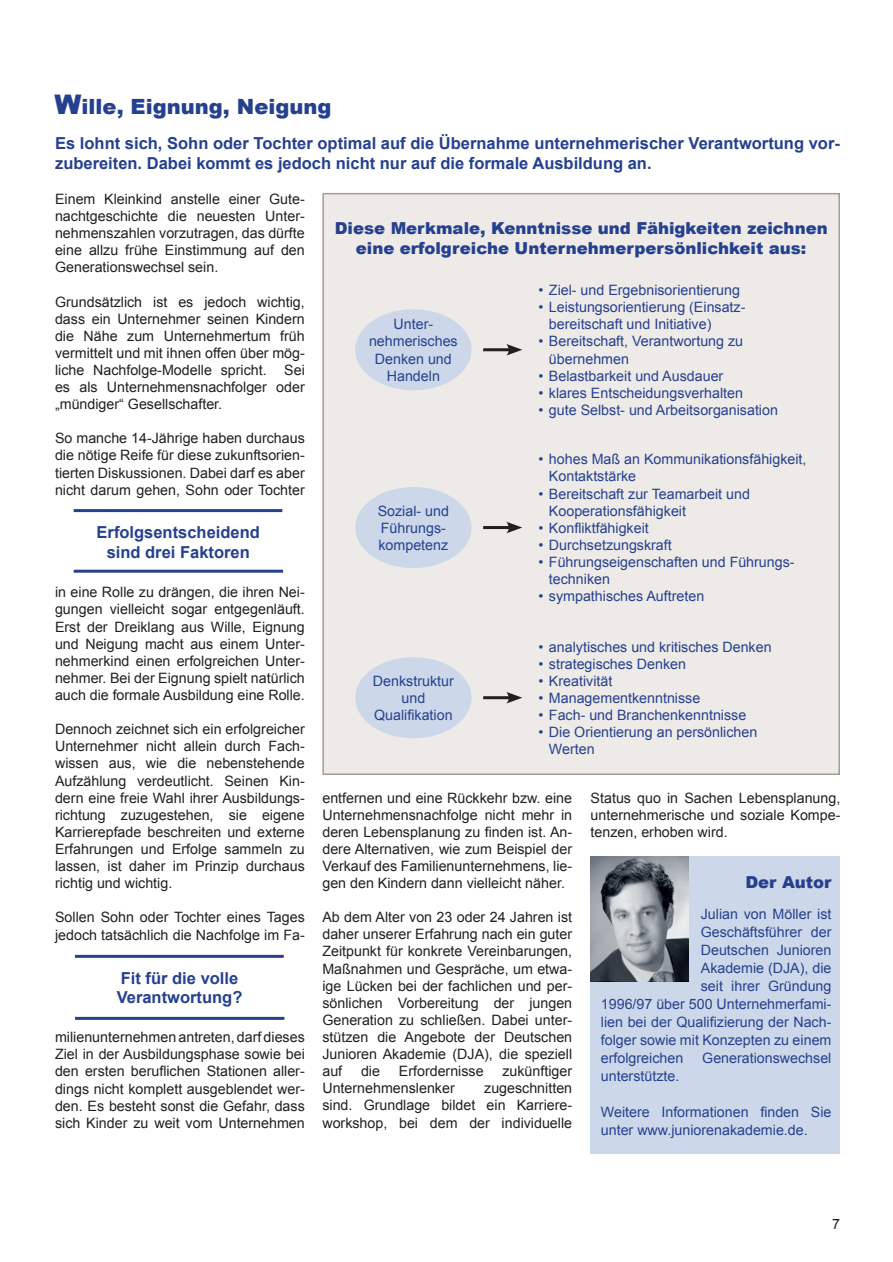
<style>
.page{position:relative;width:893px;height:1262px;background:#fff}
.page>*{position:absolute;margin:0;border:0;box-sizing:border-box;transform-origin:0 0}
.t1{font:900 21px "Arial";color:#25408f}
.t2{font:700 16.5px/19.8px "Arial";color:#25408f}
.t3{font:900 16.5px/19.8px "Arial";color:#25408f;text-align:center}
.t4{font:14.25px/17.1px "Arial";color:#231f20;text-align:justify}
.t5{font:14.25px/17.1px "Arial";color:#25408f}
.s1{font-size:27px}
</style>
<div class="page">
<hr style="left:74px;top:509px;width:208px;height:3px;background:#25408f">
<hr style="left:74px;top:569px;width:209px;height:3px;background:#25408f">
<hr style="left:75px;top:954px;width:209px;height:3px;background:#25408f">
<hr style="left:75px;top:1016px;width:209px;height:3px;background:#25408f">
<div style="left:590px;top:856px;width:250px;height:297px;background:#ccd8e9"></div>
<img style="left:590px;top:856px;width:98px;height:125px">
<div style="left:323px;top:194px;width:516px;height:580px;background:#edeae7"></div>
<div style="left:322px;top:193px;width:518px;height:582px;border:2px solid #a49e90"></div>
<hr style="left:483px;top:526px;width:29px;height:3px;background:#231f20">
<svg style="left:506px;top:521px;width:16px;height:12px"></svg>
<div style="left:356px;top:488px;width:114px;height:79px;background:#ccd8e9;border-radius:50%"></div>
<div style="left:355px;top:487px;width:116px;height:81px;border:2px solid #ccd8e9;border-radius:50%"></div>
<hr style="left:483px;top:696px;width:29px;height:3px;background:#231f20">
<svg style="left:506px;top:692px;width:16px;height:11px"></svg>
<div style="left:356px;top:658px;width:114px;height:79px;background:#ccd8e9;border-radius:50%"></div>
<div style="left:355px;top:657px;width:116px;height:81px;border:2px solid #ccd8e9;border-radius:50%"></div>
<hr style="left:483px;top:348px;width:29px;height:3px;background:#231f20">
<svg style="left:506px;top:344px;width:16px;height:11px"></svg>
<div style="left:356px;top:310px;width:114px;height:79px;background:#ccd8e9;border-radius:50%"></div>
<div style="left:355px;top:309px;width:116px;height:81px;border:2px solid #ccd8e9;border-radius:50%"></div>
<h1 class="t1" style="left:55px;top:94px;width:278px"><span class="s1">W</span>ille, Eignung, Neigung</h1>
<p class="t2" style="left:55px;top:133px;width:786px">Es lohnt sich, Sohn oder Tochter optimal auf die Übernahme unternehmerischer Verantwortung vor&shy;zubereiten. Dabei kommt es jedoch nicht nur auf die formale Ausbildung an.</p>
<p class="t4" style="left:55px;top:190px;width:251px">Einem Kleinkind anstelle einer Gute&shy;nachtgeschichte die neuesten Unter&shy;nehmenszahlen vorzutragen, das dürfte eine allzu frühe Einstimmung auf den Generationswechsel sein.</p>
<p class="t4" style="left:55px;top:293px;width:251px">Grundsätzlich ist es jedoch wichtig, dass ein Unternehmer seinen Kindern die Nähe zum Unternehmertum früh vermittelt und mit ihnen offen über mög&shy;liche Nachfolge-Modelle spricht. Sei es als Unternehmensnachfolger oder „mündiger“ Gesellschafter.</p>
<p class="t4" style="left:55px;top:430px;width:251px">So manche 14-Jährige haben durchaus die nötige Reife für diese zukunftsorien&shy;tierten Diskussionen. Dabei darf es aber nicht darum gehen, Sohn oder Tochter</p>
<p class="t2" style="left:97px;top:522px;width:165px;text-align:center">Erfolgsentscheidend sind drei Faktoren</p>
<p class="t4" style="left:55px;top:583px;width:251px">in eine Rolle zu drängen, die ihren Nei&shy;gungen vielleicht sogar entgegenläuft.<br>Erst der Dreiklang aus Wille, Eignung und Neigung macht aus einem Unter&shy;nehmerkind einen erfolgreichen Unter&shy;nehmer. Bei der Eignung spielt natürlich auch die formale Ausbildung eine Rolle.</p>
<p class="t4" style="left:55px;top:720px;width:251px">Dennoch zeichnet sich ein erfolgreicher Unternehmer nicht allein durch Fach&shy;wissen aus, wie die nebenstehende Aufzählung verdeutlicht. Seinen Kin&shy;dern eine freie Wahl ihrer Ausbildungs&shy;richtung zuzugestehen, sie eigene Karrierepfade beschreiten und externe Erfahrungen und Erfolge sammeln zu lassen, ist daher im Prinzip durchaus richtig und wichtig.</p>
<p class="t4" style="left:55px;top:908px;width:251px">Sollen Sohn oder Tochter eines Tages jedoch tatsächlich die Nachfolge im Fa-</p>
<p class="t2" style="left:117px;top:967px;width:127px">Fit für die volle<br>Verantwortung?</p>
<p class="t4" style="left:55px;top:1028px;width:251px">milienunternehmen antreten, darf dieses Ziel in der Ausbildungsphase sowie bei den ersten beruflichen Stationen aller&shy;dings nicht komplett ausgeblendet wer&shy;den. Es besteht sonst die Gefahr, dass sich Kinder zu weit vom Unternehmen</p>
<p class="t3" style="left:335px;top:218px;width:494px">Diese Merkmale, Kenntnisse und Fähigkeiten zeichnen eine erfolgreiche Unternehmerpersönlichkeit aus:</p>
<p class="t5" style="left:369px;top:316px;width:90px;text-align:center">Unter&shy;nehmerisches<br>Denken und<br>Handeln</p>
<p class="t5" style="left:378px;top:502px;width:73px">Sozial- und<br>Führungs&shy;kompetenz</p>
<p class="t5" style="left:373px;top:672px;width:82px;text-align:center">Denkstruktur und<br>Qualifikation</p>
<p class="t5" style="left:538px;top:281px;width:203px">• Ziel- und Ergebnisorientierung</p>
<p class="t5" style="left:549px;top:298px;width:198px;text-indent:-11px">• Leistungsorientierung (Einsatz&shy;bereitschaft und Initiative)</p>
<p class="t5" style="left:549px;top:333px;width:196px;text-indent:-11px">• Bereitschaft, Verantwortung zu übernehmen</p>
<p class="t5" style="left:538px;top:367px;width:186px">• Belastbarkeit und Ausdauer</p>
<p class="t5" style="left:538px;top:384px;width:206px">• klares Entscheidungsverhalten</p>
<p class="t5" style="left:538px;top:401px;width:241px">• gute Selbst- und Arbeitsorganisation</p>
<p class="t5" style="left:549px;top:451px;width:259px;text-indent:-11px">• hohes Maß an Kommunikationsfähigkeit,<br>Kontaktstärke</p>
<p class="t5" style="left:549px;top:485px;width:202px;text-indent:-11px">• Bereitschaft zur Teamarbeit und<br>Kooperationsfähigkeit</p>
<p class="t5" style="left:538px;top:519px;width:112px">• Konfliktfähigkeit</p>
<p class="t5" style="left:538px;top:536px;width:135px">• Durchsetzungskraft</p>
<p class="t5" style="left:549px;top:553px;width:247px;text-indent:-11px">• Führungseigenschaften und Führungs&shy;techniken</p>
<p class="t5" style="left:538px;top:587px;width:167px">• sympathisches Auftreten</p>
<p class="t5" style="left:538px;top:638px;width:235px">• analytisches und kritisches Denken</p>
<p class="t5" style="left:538px;top:655px;width:149px">• strategisches Denken</p>
<p class="t5" style="left:538px;top:672px;width:75px">• Kreativität</p>
<p class="t5" style="left:538px;top:689px;width:163px">• Managementkenntnisse</p>
<p class="t5" style="left:538px;top:706px;width:209px">• Fach- und Branchenkenntnisse</p>
<p class="t5" style="left:549px;top:723px;width:210px;text-indent:-11px">• Die Orientierung an persönlichen<br>Werten</p>
<p class="t4" style="left:322px;top:789px;width:251px">entfernen und eine Rückkehr bzw. eine Unternehmensnachfolge nicht mehr in deren Lebensplanung zu finden ist. An&shy;dere Alternativen, wie zum Beispiel der Verkauf des Familienunternehmens, lie&shy;gen den Kindern dann vielleicht näher.</p>
<p class="t4" style="left:322px;top:908px;width:251px">Ab dem Alter von 23 oder 24 Jahren ist daher unserer Erfahrung nach ein guter Zeitpunkt für konkrete Vereinbarungen, Maßnahmen und Gespräche, um etwa&shy;ige Lücken bei der fachlichen und per&shy;sönlichen Vorbereitung der jungen Generation zu schließen. Dabei unter&shy;stützen die Angebote der Deutschen Junioren Akademie (DJA), die speziell auf</p>
<p class="t4" style="left:361px;top:1062px;width:21px">die</p>
<p class="t4" style="left:399px;top:1062px;width:86px">Erfordernisse</p>
<p class="t4" style="left:502px;top:1062px;width:71px">zukünftiger</p>
<p class="t4" style="left:322px;top:1079px;width:134px">Unternehmenslenker</p>
<p class="t4" style="left:322px;top:1079px;width:251px;text-indent:162px">zugeschnitten sind. Grundlage bildet ein Karriere&shy;workshop, bei dem der individuelle</p>
<p class="t4" style="left:590px;top:789px;width:251px">Status quo in Sachen Lebensplanung, unternehmerische und soziale Kompe&shy;tenzen, erhoben wird.</p>
<p class="t3" style="left:745px;top:871px;width:87px">Der Autor</p>
<p class="t5" style="left:700px;top:905px;width:132px">Julian von Möller ist</p>
<p class="t5" style="left:700px;top:923px;width:132px">Geschäftsführer der</p>
<p class="t5" style="left:700px;top:941px;width:132px">Deutschen Junioren</p>
<p class="t5" style="left:700px;top:959px;width:132px">Akademie (DJA), die</p>
<p class="t5" style="left:700px;top:977px;width:132px">seit ihrer Gründung</p>
<p class="t5" style="left:601px;top:995px;width:232px">1996/97 über 500 Unternehmerfami-</p>
<p class="t5" style="left:601px;top:1013px;width:232px">lien bei der Qualifizierung der Nach-</p>
<p class="t5" style="left:601px;top:1031px;width:232px">folger sowie mit Konzepten zu einem</p>
<p class="t5" style="left:601px;top:1049px;width:84px">erfolgreichen</p>
<p class="t5" style="left:702px;top:1049px;width:131px">Generationswechsel</p>
<p class="t5" style="left:601px;top:1067px;width:80px">unterstützte.</p>
<p class="t5" style="left:601px;top:1103px;width:232px;line-height:18px">Weitere Informationen finden Sie unter www.juniorenakademie.de.</p>
<p class="t4" style="left:832px;top:1215px;width:9px">7</p>
</div>
